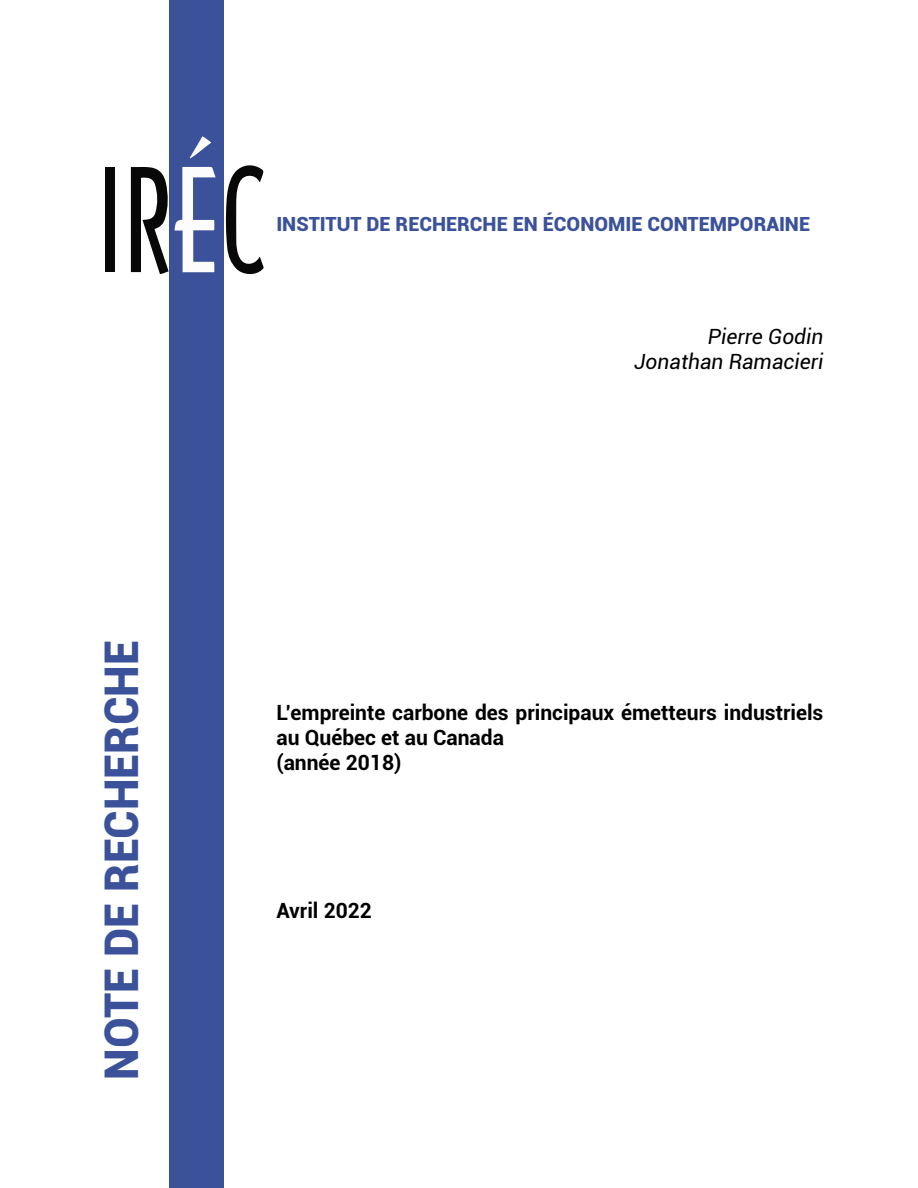
<style>
.page{position:relative;width:918px;height:1188px;background:#fff}
.page>*{position:absolute;margin:0;border:0;box-sizing:border-box;transform-origin:0 0}
.t1{font:900 46.5px "Roboto";color:#3b529b;scale:.96 1}
.t2{font:700 21px/25.2px "Roboto";color:#000}
.t3{font:italic 21px/25.2px "Roboto";color:#000;text-align:right}
.t4{font:900 19.5px "Roboto";color:#3b529b}
</style>
<div class="page">
<div style="left:169px;top:0;width:55px;height:1188px;background:#3b529b"></div>
<svg style="left:131px;top:167px;width:38px;height:107px"></svg>
<svg style="left:226px;top:165px;width:38px;height:110px"></svg>
<div style="left:105px;top:167px;width:10px;height:105px;background:#080808"></div>
<svg style="left:175px;top:167px;width:41px;height:105px"></svg>
<svg style="left:190px;top:136px;width:21px;height:22px"></svg>
<h1 class="t1" style="left:89px;top:1080px;width:460px;rotate:-90deg">NOTE DE RECHERCHE</h1>
<p class="t4" style="left:276px;top:210px;width:535px">INSTITUT DE RECHERCHE EN ÉCONOMIE CONTEMPORAINE</p>
<p class="t3" style="left:634px;top:323px;width:191px">Pierre Godin<br>Jonathan Ramacieri</p>
<p class="t2" style="left:276px;top:699px;width:549px">L’empreinte carbone des principaux émetteurs industriels au Québec et au Canada<br>(année 2018)</p>
<p class="t2" style="left:276px;top:897px;width:97px">Avril 2022</p>
</div>
